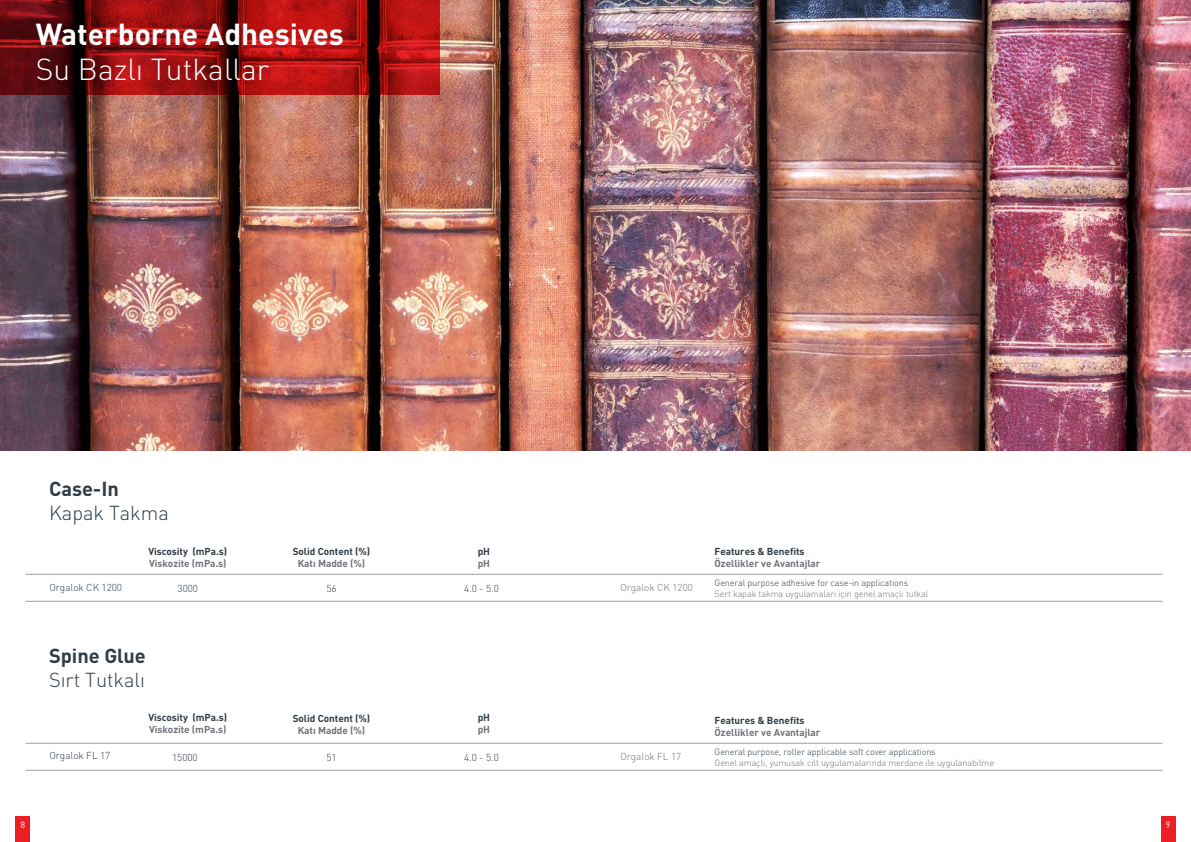
<style>
.page{position:relative;width:1191px;height:842px;background:#fff}
.page>*{position:absolute;margin:0;border:0;box-sizing:border-box;transform-origin:0 0}
.t1{font:700 30px "DIN Pro";color:#fff}
.t2{font:300 30px "DIN Pro";color:#fff}
.t3{font:300 20px "DIN Pro";color:#303d48}
.t4{font:700 20px "DIN Pro";color:#303d48}
.t5{font:700 10px "DIN Pro";letter-spacing:-.005em;color:#71737b}
.t6{font:700 10px "DIN Pro";letter-spacing:-.005em;color:#303d48}
.t7{font:300 10px "DIN Pro";letter-spacing:-.005em;color:#303d48}
.t8{font:300 10px "DIN Pro";letter-spacing:-.005em;color:#71737b}
.t9{font:300 9px "DIN Pro";letter-spacing:-.01em;color:#71737b}
.t10{font:300 9px "DIN Pro";letter-spacing:-.01em;color:#303d48}
.t11{font:9px "DIN Pro";color:#fff}
</style>
<div class="page">
<div style="left:16px;top:816px;width:14px;height:26px;background:#ed1d24"></div>
<div style="left:1161px;top:816px;width:14px;height:26px;background:#ed1d24"></div>
<img style="left:0;top:0;width:1191px;height:451px">
<svg style="left:0;top:0;width:439px;height:95px;background:#8d0f10"></svg>
<hr style="left:26px;top:574px;width:1136px;height:1px;background:#9d9fa2">
<hr style="left:26px;top:601px;width:1136px;height:1px;background:#9d9fa2">
<hr style="left:26px;top:743px;width:1136px;height:1px;background:#9d9fa2">
<hr style="left:26px;top:770px;width:1136px;height:1px;background:#9d9fa2">
<p class="t1" style="left:36px;top:13px;width:310px">Waterborne Adhesives</p>
<p class="t2" style="left:36px;top:48px;width:235px">Su Bazlı Tutkallar</p>
<p class="t4" style="left:49px;top:475px;width:71px">Case-In</p>
<p class="t3" style="left:49px;top:499px;width:121px">Kapak Takma</p>
<p class="t6" style="left:148px;top:544px;width:80px">Viscosity (mPa.s)</p>
<p class="t5" style="left:149px;top:556px;width:79px">Viskozite (mPa.s)</p>
<p class="t6" style="left:293px;top:545px;width:79px">Solid Content (%)</p>
<p class="t5" style="left:298px;top:557px;width:69px">Katı Madde (%)</p>
<p class="t6" style="left:478px;top:544px;width:14px">pH</p>
<p class="t5" style="left:478px;top:556px;width:14px">pH</p>
<p class="t6" style="left:714px;top:544px;width:91px">Features &amp; Benefits</p>
<p class="t5" style="left:714px;top:556px;width:107px">Özellikler ve Avantajlar</p>
<p class="t7" style="left:49px;top:581px;width:74px">Orgalok CK 1200</p>
<p class="t8" style="left:620px;top:581px;width:74px">Orgalok CK 1200</p>
<p class="t7" style="left:178px;top:581px;width:22px">3000</p>
<p class="t7" style="left:326px;top:581px;width:12px">56</p>
<p class="t7" style="left:464px;top:581px;width:36px">4.0 - 5.0</p>
<p class="t10" style="left:714px;top:576px;width:195px">General purpose adhesive for case-in applications</p>
<p class="t9" style="left:714px;top:587px;width:215px">Sert kapak takma uygulamaları için genel amaçlı tutkal</p>
<p class="t4" style="left:49px;top:642px;width:98px">Spine Glue</p>
<p class="t3" style="left:49px;top:666px;width:98px">Sırt Tutkalı</p>
<p class="t6" style="left:148px;top:711px;width:80px">Viscosity (mPa.s)</p>
<p class="t5" style="left:149px;top:723px;width:79px">Viskozite (mPa.s)</p>
<p class="t6" style="left:293px;top:711px;width:79px">Solid Content (%)</p>
<p class="t5" style="left:298px;top:723px;width:69px">Katı Madde (%)</p>
<p class="t6" style="left:478px;top:711px;width:14px">pH</p>
<p class="t5" style="left:478px;top:723px;width:14px">pH</p>
<p class="t6" style="left:714px;top:713px;width:91px">Features &amp; Benefits</p>
<p class="t5" style="left:714px;top:725px;width:107px">Özellikler ve Avantajlar</p>
<p class="t7" style="left:49px;top:749px;width:62px">Orgalok FL 17</p>
<p class="t8" style="left:620px;top:750px;width:62px">Orgalok FL 17</p>
<p class="t7" style="left:172px;top:750px;width:27px">15000</p>
<p class="t7" style="left:326px;top:750px;width:12px">51</p>
<p class="t7" style="left:464px;top:750px;width:36px">4.0 - 5.0</p>
<p class="t10" style="left:714px;top:745px;width:223px">General purpose, roller applicable soft cover applications</p>
<p class="t9" style="left:714px;top:756px;width:281px">Genel amaçlı, yumusak cilt uygulamalarında merdane ile uygulanabilme</p>
<p class="t11" style="left:20px;top:818px;width:6px">8</p>
<p class="t11" style="left:1165px;top:818px;width:6px">9</p>
</div>
